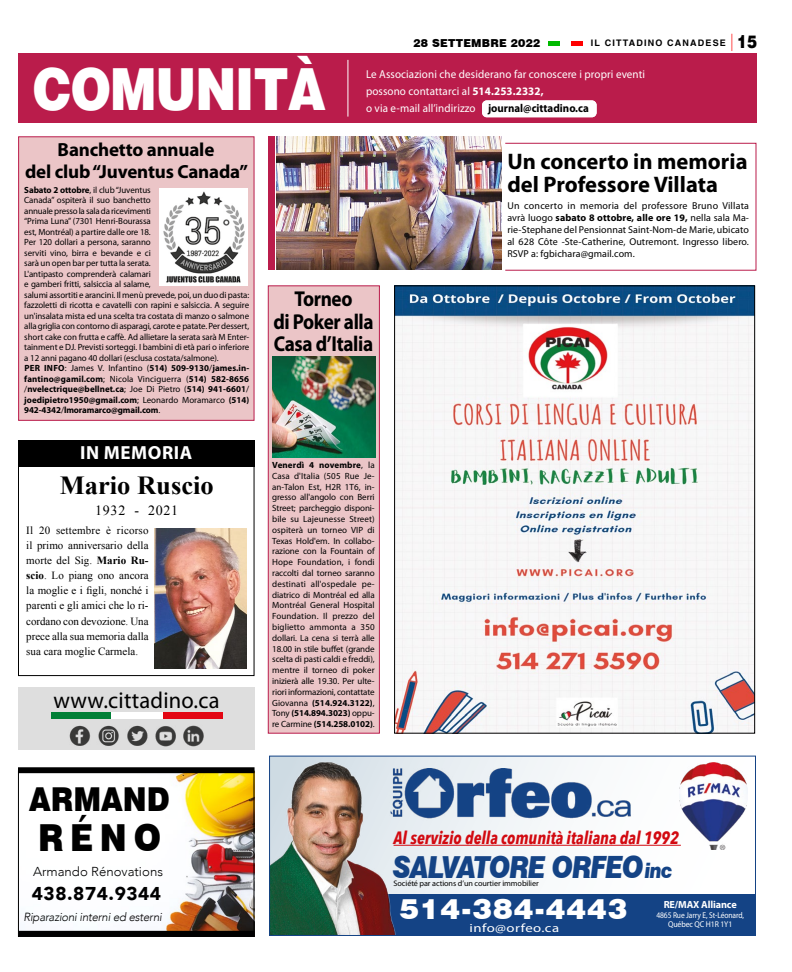
<style>
.page{position:relative;width:792px;height:972px;background:#fff}
.page>*{position:absolute;margin:0;border:0;box-sizing:border-box;transform-origin:0 0}
.t1{font:58.2px "Switzerland Black Plain";letter-spacing:-.02em;color:#fff;scale:.84 1}
.t2{font:900 37.3px "Swiss 721 BT";color:#000;scale:.89 1}
.t3{font:900 33px "Swiss 721 BT";color:#000;scale:.89 1}
.t4{font:italic 900 30.4px "Swiss 721 BT";letter-spacing:-.04em;color:#144385;scale:.86 1}
.t5{font:900 28.1px "Swiss 721 BT";letter-spacing:.03em;color:#fff;scale:1.07 1}
.t6{font:700 26px "Times New Roman";color:#000}
.t7{font:23.2px "Myriad Pro";letter-spacing:.01em;color:#000}
.t8{font:700 22.5px/23.6px "Myriad Pro";color:#000}
.t9{font:700 21.6px/22.8px "Myriad Pro";letter-spacing:-.02em;color:#000;text-align:center;scale:.89 1}
.t10{font:700 19px/22px "Myriad Pro";letter-spacing:-.01em;color:#000;text-align:center}
.t11{font:700 19px "Myriad Pro";letter-spacing:.03em;color:#fff}
.t12{font:900 18.6px "Avenir";letter-spacing:.03em;color:#000}
.t13{font:italic 700 17.8px "Avenir Next Condensed";color:#d20a11;scale:.94 1}
.t14{font:14px "Times New Roman";letter-spacing:.05em;color:#000}
.t15{font:300 13px "Avenir";color:#000}
.t16{font:12px "Myriad Pro";letter-spacing:.03em;color:#fff;scale:1.23 1}
.t17{font:italic 300 11.8px "Avenir";letter-spacing:-.02em;color:#000}
.t18{font:11.5px/16.7px "Myriad Pro";letter-spacing:.01em;color:#fff;scale:.96 1}
.t19{font:11px/15px "Times New Roman";letter-spacing:-.005em;color:#000;text-align:justify}
.t20{font:900 11px "Swiss 721 BT";letter-spacing:.02em;color:#000}
.t21{font:700 10.3px "Myriad Pro";letter-spacing:-.01em;color:#fff}
.t22{font:10px/12px "Myriad Pro";letter-spacing:.01em;color:#000;text-align:justify}
.t23{font:9px/10.8px "Myriad Pro";letter-spacing:-.01em;color:#000;text-align:justify}
.t24{font:700 9px "Switzerland";letter-spacing:.13em;color:#000}
.t25{font:8.4px/9.4px "Myriad Pro";letter-spacing:-.01em;color:#fff;text-align:center;scale:.89 1}
.t26{font:8px "Myriad Pro";letter-spacing:-.01em;color:#000}
.s1{font-family:"Swiss 721 BT";font-weight:400;font-stretch:condensed;font-size:17.3px;color:#f00}
.s2{font-family:"Switzerland Black Plain";font-weight:400;font-size:18px}
.s3{font-weight:700}
.s4{font-weight:700;color:#000}
.s5{font-size:30.7px}
.s6{font-size:20.8px}
</style>
<div class="page">
<div style="left:549px;top:41px;width:11px;height:5px;background:#00ba00"></div>
<div style="left:572px;top:41px;width:11px;height:5px;background:#f00"></div>
<div style="left:18px;top:136px;width:237px;height:285px;background:#ebc5c7;border:1px solid #ba1c4b"></div>
<div style="left:268px;top:285px;width:112px;height:449px;background:#ebc5c7;border:1px solid #ba1c4b"></div>
<div style="left:18px;top:53px;width:738px;height:70px;background:#ba1c4b"></div>
<hr style="left:348px;top:60px;width:1px;height:57px;background:#fff">
<div style="left:482px;top:100px;width:115px;height:17px;background:#fff;border-radius:5px"></div>
<svg style="left:424px;top:758px;width:256px;height:136px"></svg>
<div style="left:357px;top:894px;width:399px;height:41px;background:#144385"></div>
<img style="left:271px;top:758px;width:153px;height:176px">
<div style="left:269px;top:756px;width:487px;height:180px;border:1px solid #144385"></div>
<img style="left:386px;top:768px;width:259px;height:53px">
<img style="left:680px;top:762px;width:68px;height:88px">
<hr style="left:394px;top:845px;width:287px;height:1px;background:#d20a11">
<div style="left:18px;top:451px;width:237px;height:225px;border:1px solid #000"></div>
<div style="left:18px;top:440px;width:237px;height:27px;background:#000"></div>
<img style="left:276px;top:136px;width:226px;height:133px">
<img style="left:155px;top:528px;width:92px;height:141px">
<img style="left:396px;top:287px;width:357px;height:445px">
<img style="left:20px;top:773px;width:232px;height:158px">
<div style="left:18px;top:931px;width:236px;height:6px;background:#000"></div>
<div style="left:18px;top:767px;width:237px;height:6px;background:#000"></div>
<div style="left:18px;top:688px;width:237px;height:62px;background:#dedede"></div>
<div style="left:61px;top:713px;width:152px;height:6px;background:#fff"></div>
<div style="left:163px;top:713px;width:60px;height:6px;background:#e30613"></div>
<div style="left:51px;top:713px;width:60px;height:6px;background:#008036"></div>
<img style="left:160px;top:188px;width:88px;height:97px">
<img style="left:272px;top:356px;width:104px;height:101px">
<div style="left:505px;top:143px;width:251px;height:128px;border:1px solid #ba1c4b"></div>
<div style="left:268px;top:136px;width:7px;height:133px;background:#ba1c4b"></div>
<img style="left:69px;top:725px;width:79px;height:21px">
<img style="left:183px;top:725px;width:21px;height:22px">
<img style="left:155px;top:726px;width:21px;height:21px">
<h1 class="t1" style="left:33px;top:51px;width:350px">COMUNITÀ</h1>
<p class="t20" style="left:413px;top:36px;width:128px">28 SETTEMBRE 2022</p>
<p class="t24" style="left:591px;top:37px;width:168px">IL CITTADINO CANADESE <span class="s1">|</span> <span class="s2">15</span></p>
<p class="t18" style="left:366px;top:66px;width:292px">Le Associazioni che desiderano far conoscere i propri eventi possono contattarci al <span class="s3">514.253.2332,<br></span>o via e-mail all’indirizzo <span class="s4">journal@cittadino.ca</span></p>
<h3 class="t10" style="left:25px;top:138px;width:224px">Banchetto annuale<br>del club “Juventus Canada”</h3>
<p class="t23" style="left:24px;top:185px;width:227px;line-height:10.5px;text-align:left"><span class="s3">Sabato 2 ottobre</span>, il club “Juventus<br>Canada” ospiterà il suo banchetto<br>annuale presso la sala da ricevimenti<br>“Prima Luna” (7301 Henri-Bourassa<br>est, Montréal) a partire dalle ore 18.<br>Per 120 dollari a persona, saranno<br>serviti vino, birra e bevande e ci<br>sarà un open bar per tutta la serata.<br>L'antipasto comprenderà calamari<br>e gamberi fritti, salsiccia al salame,<br>salumi assortiti e arancini. Il menù prevede, poi, un duo di pasta: fazzoletti di ricotta e cavatelli con rapini e salsiccia. A seguire un'insalata mista ed una scelta tra costata di manzo o salmone alla griglia con contorno di asparagi, carote e patate. Per dessert, short cake con frutta e caffè. Ad allietare la serata sarà M Enter&shy;tainment e DJ. Previsti sorteggi. I bambini di età pari o inferiore a 12 anni pagano 40 dollari (esclusa costata/salmone).<br><span class="s3">PER INFO</span>: James V. Infantino (<span class="s3">514) 509-9130</span>/<span class="s3">james.in&shy;fantino@gamil.com</span>; Nicola Vinciguerra (<span class="s3">514) 582-8656 </span>/<span class="s3">nvelectrique@bellnet.ca</span>; Joe Di Pietro (<span class="s3">514) 941-6601</span>/ <span class="s3">joedipietro1950@gmail.com</span>; Leonardo Moramarco <span class="s3">(514)<br>942-4342</span>/<span class="s3">lmoramarco@gmail.com</span>.</p>
<h3 class="t11" style="left:80px;top:441px;width:114px">IN MEMORIA</h3>
<h3 class="t6" style="left:60px;top:467px;width:155px">Mario Ruscio</h3>
<h3 class="t14" style="left:95px;top:501px;width:85px">1932 - 2021</h3>
<p class="t19" style="left:26px;top:523px;width:124px">Il 20 settembre è ricorso il primo anniversario della morte del Sig. <span class="s3">Mario Ru&shy;scio</span>. Lo piang ono ancora la moglie e i figli, nonché i parenti e gli amici che lo ri&shy;cordano con devozione. Una prece alla sua memoria dalla sua cara moglie Carmela.</p>
<h3 class="t7" style="left:53px;top:685px;width:168px">www.cittadino.ca</h3>
<h3 class="t9" style="left:273px;top:286px;width:114px">Torneo<br>di Poker alla<br>Casa d’Italia</h3>
<p class="t23" style="left:272px;top:460px;width:104px"><span class="s3">Venerdì 4 novembre</span>, la Casa d'Italia (505 Rue Je&shy;an-Talon Est, H2R 1T6, in&shy;gresso all'angolo con Berri Street; parcheggio disponi&shy;bile su Lajeunesse Street) ospiterà un torneo VIP di Texas Hold'em. In collabo&shy;razione con la Fountain of Hope Foundation, i fondi raccolti dal torneo saranno destinati all'ospedale pe&shy;diatrico di Montréal ed alla Montréal General Hospital Foundation. Il prezzo del biglietto ammonta a 350 dollari. La cena si terrà alle 18.00 in stile buffet (grande scelta di pasti caldi e freddi), mentre il torneo di poker inizierà alle 19.30. Per ulte&shy;riori informazioni, contattate Giovanna <span class="s3">(514.924.3122)</span>, Tony <span class="s3">(514.894.3023)</span> oppu&shy;re Carmine <span class="s3">(514.258.0102)</span>.</p>
<h3 class="t8" style="left:507px;top:149px;width:242px">Un concerto in memoria del Professore Villata</h3>
<p class="t22" style="left:507px;top:199px;width:243px">Un concerto in memoria del professore Bruno Villata avrà luogo <span class="s3">sabato 8 ottobre, alle ore 19,</span> nella sala Ma&shy;rie-Stephane del Pensionnat Saint-Nom-de Marie, ubicato al 628 Côte -Ste-Catherine, Outremont. Ingresso libero.<br>RSVP a: fgbichara@gmail.com.</p>
<h3 class="t3" style="left:29px;top:780px;width:159px">ARMAND</h3>
<h2 class="t2" style="left:38px;top:816px;width:140px">RÉNO</h2>
<h3 class="t15" style="left:33px;top:864px;width:131px">Armando Rénovations</h3>
<h3 class="t12" style="left:32px;top:877px;width:131px">438.874.9344</h3>
<h3 class="t17" style="left:24px;top:910px;width:140px">Riparazioni interni ed esterni</h3>
<h3 class="t13" style="left:394px;top:827px;width:305px">Al servizio della comunità italiana dal 1992</h3>
<h3 class="t4" style="left:393px;top:849px;width:327px">SALVATORE OR<span class="s5">FEO</span><span class="s6">inc</span></h3>
<h3 class="t5" style="left:399px;top:892px;width:215px">514-384-4443</h3>
<h3 class="t16" style="left:470px;top:920px;width:74px">info@orfeo.ca</h3>
<p class="t26" style="left:394px;top:879px;width:147px">Société par actions d’un courtier immobilier</p>
<p class="t21" style="left:664px;top:898px;width:75px">RE/MAX Alliance</p>
<p class="t25" style="left:656px;top:910px;width:100px">4865 Rue Jarry E, St-Léonard,<br>Québec QC H1R 1Y1</p>
</div>
